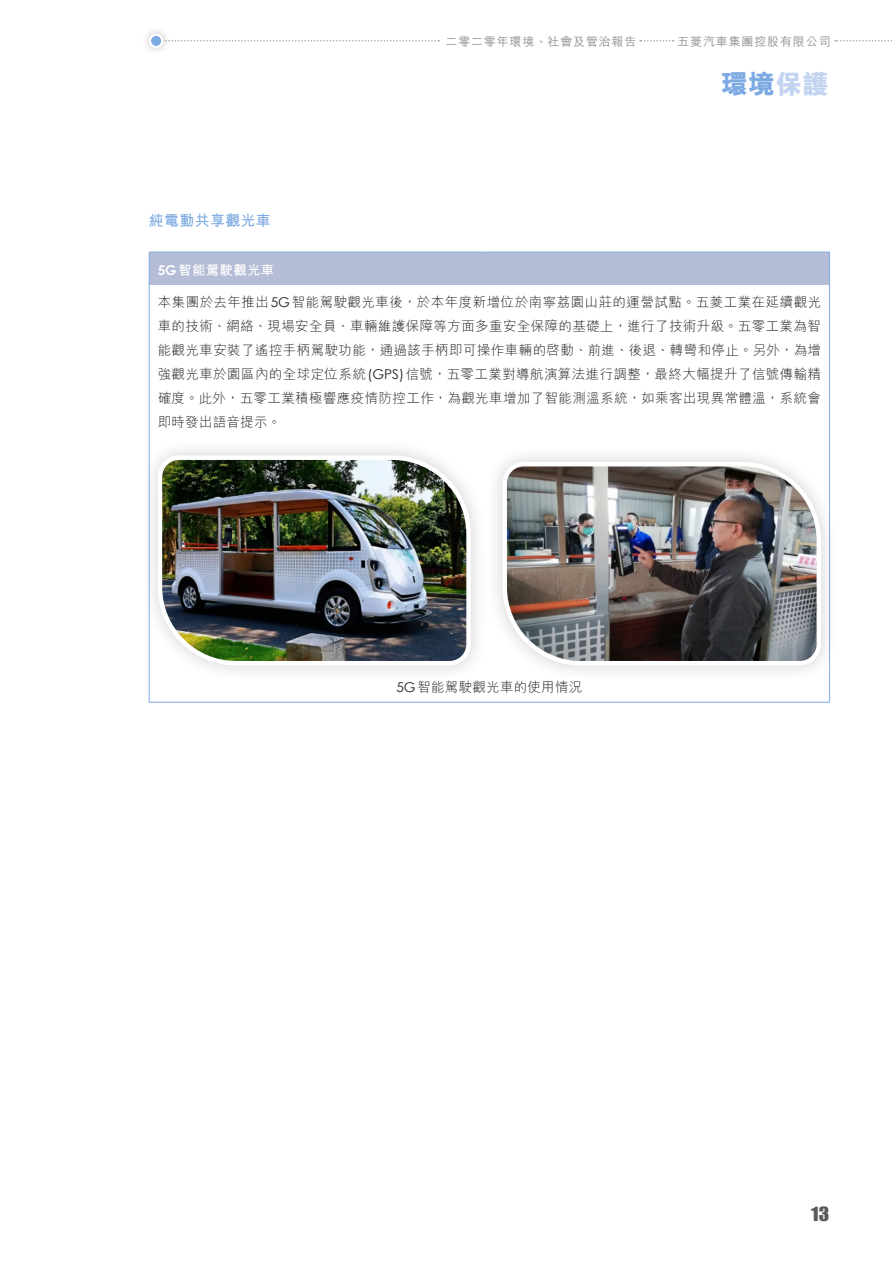
<style>
.page{position:relative;width:893px;height:1263px;background:#fff}
.page>*{position:absolute;margin:0;border:0;box-sizing:border-box;transform-origin:0 0}
.t1{font:800 27px "M Hei HK";color:#7eaae3}
.t2{font:18px "Impact";color:#57585a;scale:1.1 1}
.t3{font:700 15px "M Hei HK";letter-spacing:.02em;color:#7eaae3}
.t4{font:300 13.5px/24px "M Hei HK";letter-spacing:.03em;color:#231f20;text-align:justify}
.t5{font:700 13.5px "M Hei HK";letter-spacing:.02em;color:#fff}
.t6{font:500 12px "M Hei HK";letter-spacing:.07em;color:#939598}
.s1{color:#c2d4f1}
.s2{font-family:"Century Gothic"}
.s3{font-family:"Century Gothic";font-weight:400}
</style>
<div class="page">
<svg style="left:640px;top:40px;width:34px;height:1px"></svg>
<svg style="left:171px;top:40px;width:268px;height:1px"></svg>
<svg style="left:835px;top:40px;width:57px;height:1px"></svg>
<div style="left:141px;top:26px;width:29px;height:30px;background:#231f20;opacity:.3"></div>
<div style="left:150px;top:35px;width:12px;height:12px;background:#7eaae3;border-radius:50%"></div>
<div style="left:149px;top:34px;width:14px;height:14px;border:2px solid #fff;border-radius:50%"></div>
<div style="left:150px;top:253px;width:679px;height:32px;background:#b4bcd6"></div>
<hr style="left:149px;top:702px;width:336px;height:1px;background:#7eaae3">
<hr style="left:485px;top:702px;width:345px;height:1px;background:#7eaae3">
<hr style="left:149px;top:252px;width:1px;height:33px;background:#7eaae3">
<hr style="left:149px;top:252px;width:336px;height:1px;background:#7eaae3">
<hr style="left:485px;top:252px;width:345px;height:1px;background:#7eaae3">
<hr style="left:829px;top:252px;width:1px;height:33px;background:#7eaae3">
<hr style="left:149px;top:285px;width:1px;height:144px;background:#7eaae3">
<hr style="left:829px;top:285px;width:1px;height:144px;background:#7eaae3">
<svg style="left:829px;top:429px;width:1px;height:16px"></svg>
<hr style="left:149px;top:665px;width:1px;height:37px;background:#7eaae3">
<hr style="left:829px;top:665px;width:1px;height:37px;background:#7eaae3">
<div style="left:141px;top:439px;width:346px;height:243px;background:#231f20;opacity:.2"></div>
<img style="left:155px;top:453px;width:318px;height:215px">
<div style="left:486px;top:445px;width:351px;height:237px;background:#231f20;opacity:.2"></div>
<img style="left:500px;top:460px;width:323px;height:208px">
<p class="t6" style="left:445px;top:32px;width:192px">二零二零年環境、社會及管治報告</p>
<p class="t6" style="left:677px;top:32px;width:155px">五菱汽車集團控股有限公司</p>
<h1 class="t1" style="left:721px;top:71px;width:109px">環境<span class="s1">保護</span></h1>
<p class="t3" style="left:149px;top:210px;width:124px">純電動共享觀光車</p>
<p class="t5" style="left:158px;top:260px;width:118px"><span class="s2">5G</span>智能駕駛觀光車</p>
<p class="t4" style="left:158px;top:290px;width:665px">本集團於去年推出<span class="s3">5G</span>智能駕駛觀光車後，於本年度新增位於南寧荔園山莊的運營試點。五菱工業在延續觀光車的技術、網絡、現場安全員、車輛維護保障等方面多重安全保障的基礎上，進行了技術升級。五零工業為智能觀光車安裝了遙控手柄駕駛功能，通過該手柄即可操作車輛的啓動、前進、後退、轉彎和停止。另外，為增強觀光車於園區內的全球定位系統<span class="s3">(GPS)</span>信號，五零工業對導航演算法進行調整，最終大幅提升了信號傳輸精確度。此外，五零工業積極響應疫情防控工作，為觀光車增加了智能測溫系統，如乘客出現異常體溫，系統會即時發出語音提示。</p>
<p class="t4" style="left:396px;top:675px;width:187px"><span class="s3">5G</span>智能駕駛觀光車的使用情況</p>
<h2 class="t2" style="left:811px;top:1200px;width:18px">13</h2>
</div>
